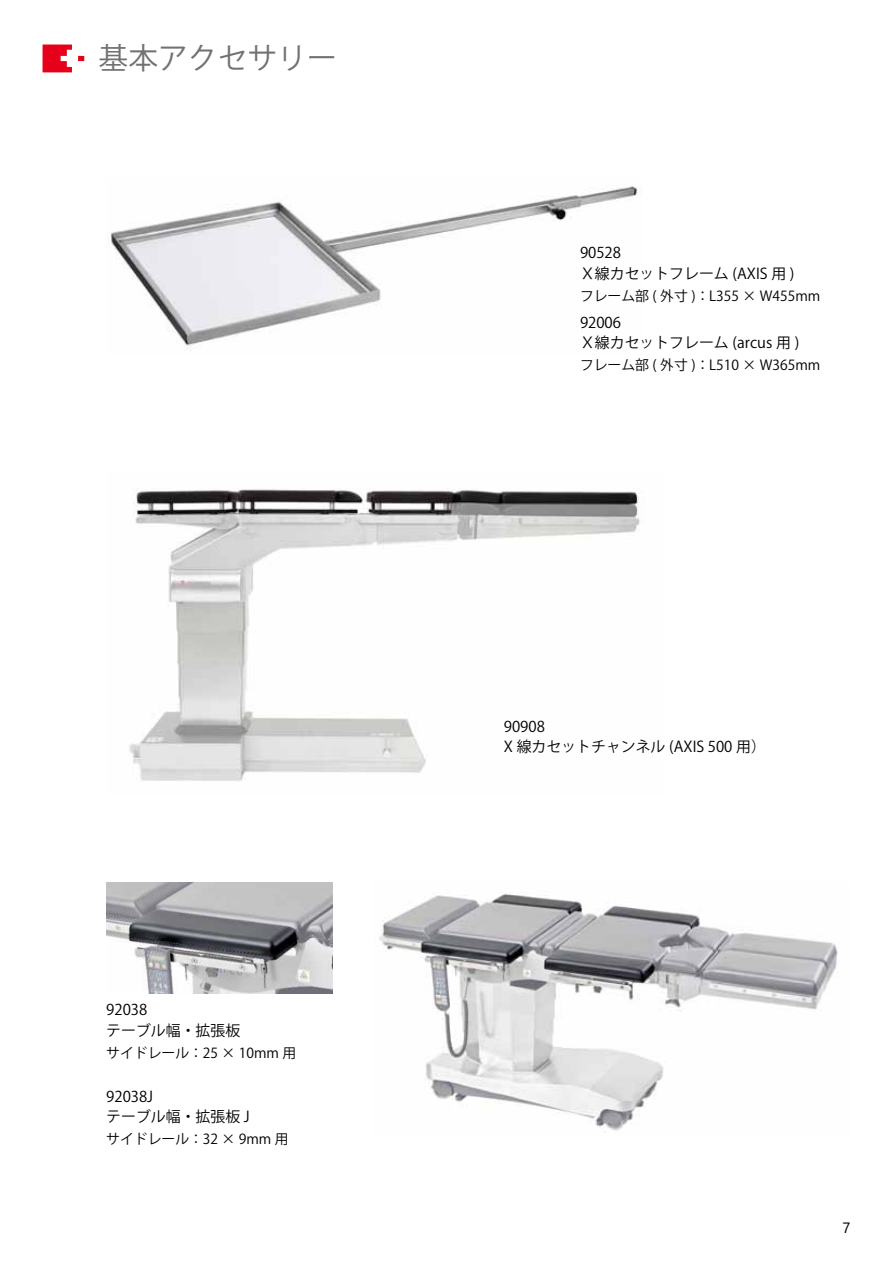
<style>
.page{position:relative;width:893px;height:1263px;background:#fff}
.page>*{position:absolute;margin:0;border:0;box-sizing:border-box;transform-origin:0 0}
.t1{font:29.7px "Koz Go Pro";color:#727171}
.t2{font:14.85px/20.2px "Koz Go Pro";color:#000}
.t3{font:14.85px "Segoe UI";color:#000}
.t4{font:13.8px "Koz Go Pro";color:#000}
</style>
<div class="page">
<img style="left:110px;top:186px;width:532px;height:163px">
<img style="left:129px;top:488px;width:511px;height:293px">
<img style="left:106px;top:883px;width:227px;height:111px">
<img style="left:379px;top:893px;width:459px;height:238px">
<svg style="left:78px;top:56px;width:6px;height:5px"></svg>
<svg style="left:43px;top:45px;width:29px;height:27px"></svg>
<h1 class="t1" style="left:99px;top:39px;width:240px">基本アクセサリー</h1>
<p class="t2" style="left:106px;top:1000px;width:135px">92038<br>テーブル幅・拡張板</p>
<p class="t4" style="left:106px;top:1044px;width:191px">サイドレール： 25 × 10mm 用</p>
<p class="t2" style="left:106px;top:1086px;width:145px">92038J<br>テーブル幅・拡張板 J</p>
<p class="t4" style="left:106px;top:1130px;width:184px">サイドレール： 32 × 9mm 用</p>
<p class="t2" style="left:580px;top:243px;width:216px">90528<br>Ｘ線カセットフレーム (AXIS 用 )</p>
<p class="t4" style="left:580px;top:287px;width:242px">フレーム部 ( 外寸 )： L355 × W455mm</p>
<p class="t2" style="left:580px;top:312px;width:221px">92006<br>Ｘ線カセットフレーム (arcus 用 )</p>
<p class="t4" style="left:580px;top:356px;width:242px">フレーム部 ( 外寸 )： L510 × W365mm</p>
<p class="t2" style="left:504px;top:717px;width:263px">90908<br>X 線カセットチャンネル (AXIS 500 用）</p>
<p class="t3" style="left:842px;top:1214px;width:10px">7</p>
</div>
